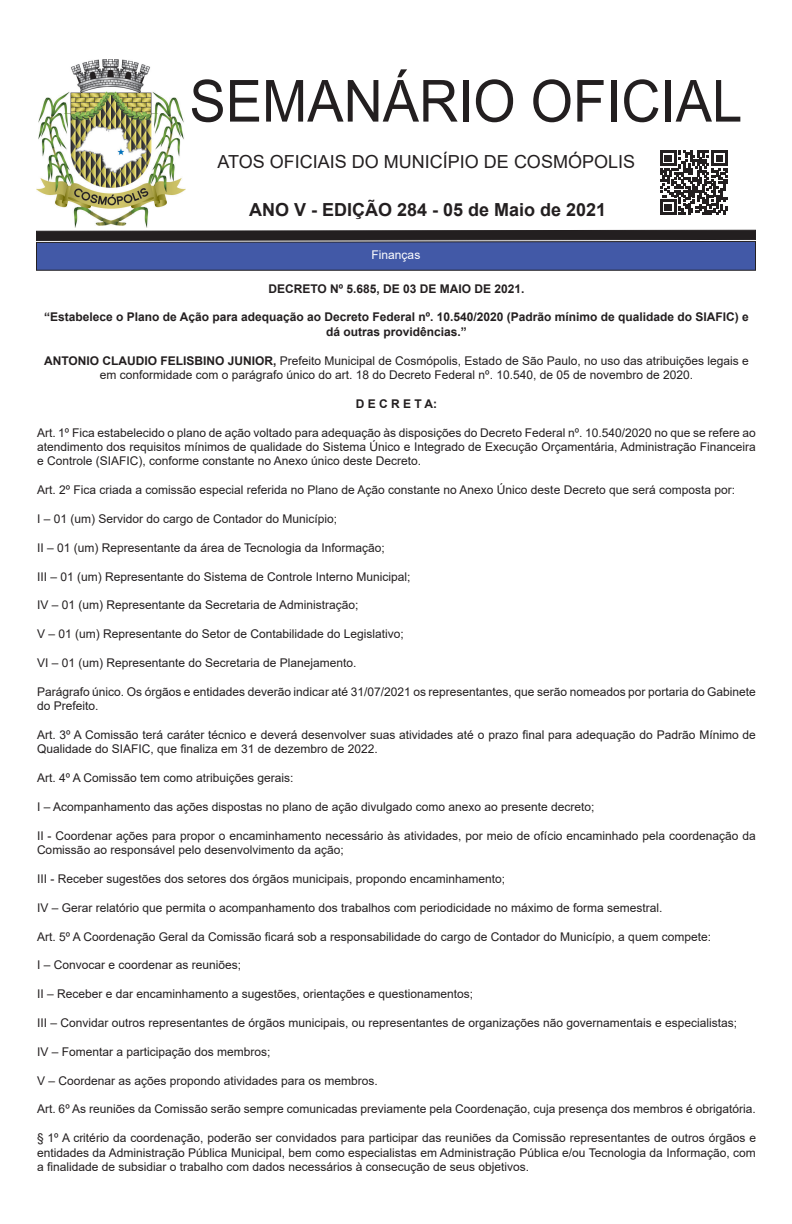
<style>
.page{position:relative;width:792px;height:1224px;background:#fff}
.page>*{position:absolute;margin:0;border:0;box-sizing:border-box;transform-origin:0 0}
.t1{font:58px "Arial Unicode MS";color:#231f20;scale:.94 1}
.t2{font:18px "Arial";color:#231f20}
.t3{font:700 18px "Arial";color:#231f20}
.t4{font:12px/14.4px "Arial";color:#231f20}
.t5{font:700 12px/14.4px "Arial";color:#231f20;text-align:center}
.t6{font:12px "Arial";color:#fff}
.s1{font-weight:700}
</style>
<div class="page">
<svg style="left:660px;top:151px;width:67px;height:64px"></svg>
<img style="left:36px;top:59px;width:150px;height:168px">
<svg style="left:36px;top:229px;width:720px;height:42px"></svg>
<p class="t1" style="left:189px;top:59px;width:589px">SEMANÁRIO OFICIAL</p>
<p class="t2" style="left:218px;top:149px;width:419px">ATOS OFICIAIS DO MUNICÍPIO DE COSMÓPOLIS</p>
<p class="t3" style="left:249px;top:197px;width:359px">ANO V - EDIÇÃO 284 - 05 de Maio de 2021</p>
<p class="t6" style="left:372px;top:246px;width:50px">Finanças</p>
<p class="t5" style="left:268px;top:281px;width:258px">DECRETO Nº 5.685, DE 03 DE MAIO DE 2021.</p>
<p class="t5" style="left:44px;top:310px;width:706px">“Estabelece o Plano de Ação para adequação ao Decreto Federal nº. 10.540/2020 (Padrão mínimo de qualidade do SIAFIC) e dá outras providências.”</p>
<p class="t4" style="left:44px;top:353px;width:706px;text-align:center"><span class="s1">ANTONIO CLAUDIO FELISBINO JUNIOR,</span> Prefeito Municipal de Cosmópolis, Estado de São Paulo, no uso das atribuições legais e em conformidade com o parágrafo único do art. 18 do Decreto Federal nº. 10.540, de 05 de novembro de 2020.</p>
<p class="t5" style="left:356px;top:397px;width:83px">D E C R E T A:</p>
<p class="t4" style="left:37px;top:425px;width:721px;text-align:justify">Art. 1º Fica estabelecido o plano de ação voltado para adequação às disposições do Decreto Federal nº. 10.540/2020 no que se refere ao atendimento dos requisitos mínimos de qualidade do Sistema Único e Integrado de Execução Orçamentária, Administração Financeira e Controle (SIAFIC), conforme constante no Anexo único deste Decreto.</p>
<p class="t4" style="left:37px;top:483px;width:700px">Art. 2º Fica criada a comissão especial referida no Plano de Ação constante no Anexo Único deste Decreto que será composta por:</p>
<p class="t4" style="left:37px;top:512px;width:302px">I – 01 (um) Servidor do cargo de Contador do Município;</p>
<p class="t4" style="left:37px;top:540px;width:349px">II – 01 (um) Representante da área de Tecnologia da Informação;</p>
<p class="t4" style="left:37px;top:569px;width:375px">III – 01 (um) Representante do Sistema de Controle Interno Municipal;</p>
<p class="t4" style="left:37px;top:598px;width:323px">IV – 01 (um) Representante da Secretaria de Administração;</p>
<p class="t4" style="left:37px;top:627px;width:368px">V – 01 (um) Representante do Setor de Contabilidade do Legislativo;</p>
<p class="t4" style="left:37px;top:656px;width:321px">VI – 01 (um) Representante do Secretaria de Planejamento.</p>
<p class="t4" style="left:37px;top:684px;width:720px">Parágrafo único. Os órgãos e entidades deverão indicar até 31/07/2021 os representantes, que serão nomeados por portaria do Gabinete do Prefeito.</p>
<p class="t4" style="left:37px;top:728px;width:720px">Art. 3º A Comissão terá caráter técnico e deverá desenvolver suas atividades até o prazo final para adequação do Padrão Mínimo de<br>Qualidade do SIAFIC, que finaliza em 31 de dezembro de 2022.</p>
<p class="t4" style="left:37px;top:771px;width:258px">Art. 4º A Comissão tem como atribuições gerais:</p>
<p class="t4" style="left:37px;top:800px;width:559px">I – Acompanhamento das ações dispostas no plano de ação divulgado como anexo ao presente decreto;</p>
<p class="t4" style="left:37px;top:828px;width:720px">II - Coordenar ações para propor o encaminhamento necessário às atividades, por meio de ofício encaminhado pela coordenação da<br>Comissão ao responsável pelo desenvolvimento da ação;</p>
<p class="t4" style="left:37px;top:872px;width:470px">III - Receber sugestões dos setores dos órgãos municipais, propondo encaminhamento;</p>
<p class="t4" style="left:37px;top:900px;width:627px">IV – Gerar relatório que permita o acompanhamento dos trabalhos com periodicidade no máximo de forma semestral.</p>
<p class="t4" style="left:37px;top:929px;width:676px">Art. 5º A Coordenação Geral da Comissão ficará sob a responsabilidade do cargo de Contador do Município, a quem compete:</p>
<p class="t4" style="left:37px;top:958px;width:206px">I – Convocar e coordenar as reuniões;</p>
<p class="t4" style="left:37px;top:987px;width:438px">II – Receber e dar encaminhamento a sugestões, orientações e questionamentos;</p>
<p class="t4" style="left:37px;top:1016px;width:702px">III – Convidar outros representantes de órgãos municipais, ou representantes de organizações não governamentais e especialistas;</p>
<p class="t4" style="left:37px;top:1044px;width:235px">IV – Fomentar a participação dos membros;</p>
<p class="t4" style="left:37px;top:1073px;width:342px">V – Coordenar as ações propondo atividades para os membros.</p>
<p class="t4" style="left:37px;top:1102px;width:720px">Art. 6º As reuniões da Comissão serão sempre comunicadas previamente pela Coordenação, cuja presença dos membros é obrigatória.</p>
<p class="t4" style="left:37px;top:1131px;width:721px;text-align:justify">§ 1º A critério da coordenação, poderão ser convidados para participar das reuniões da Comissão representantes de outros órgãos e entidades da Administração Pública Municipal, bem como especialistas em Administração Pública e/ou Tecnologia da Informação, com a finalidade de subsidiar o trabalho com dados necessários à consecução de seus objetivos.</p>
</div>
